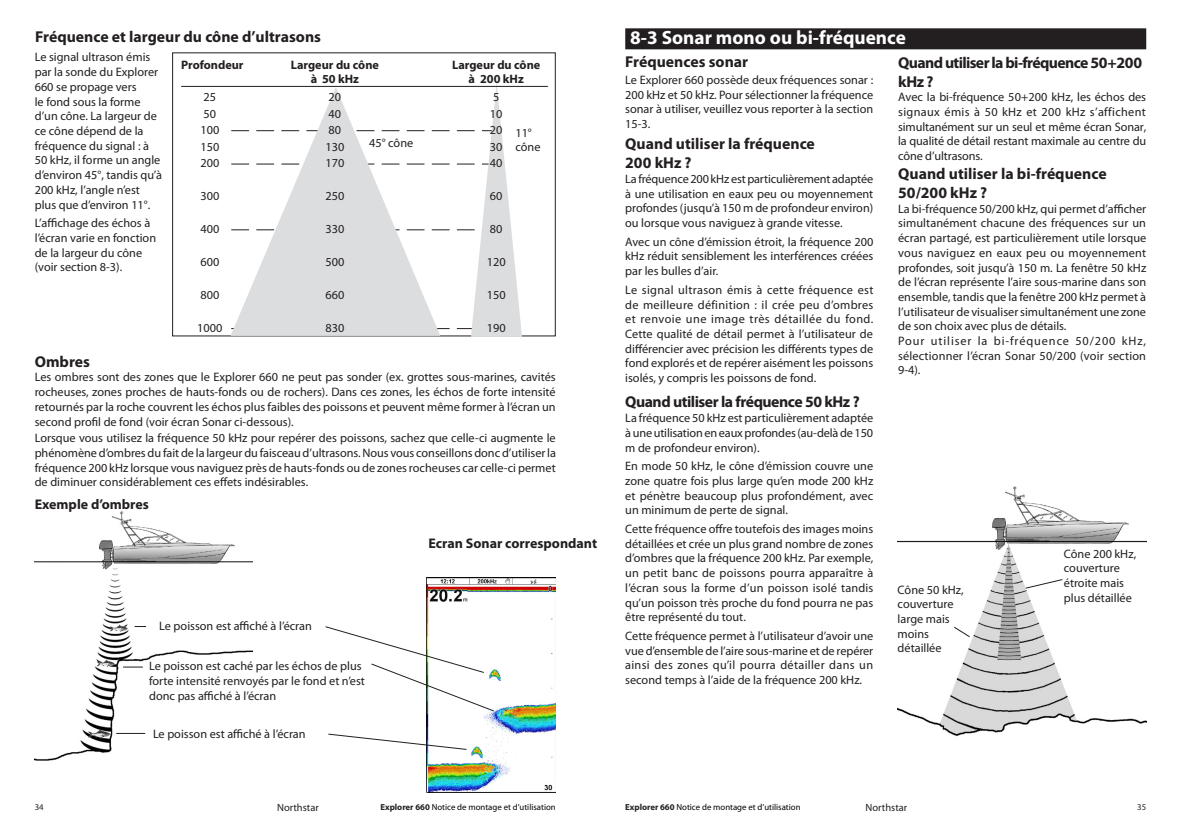
<style>
.page{position:relative;width:1181px;height:834px;background:#fff}
.page>*{position:absolute;margin:0;border:0;box-sizing:border-box;transform-origin:0 0}
.t1{font:700 19.25px "Myriad Pro";color:#fff}
.t2{font:700 15.75px/18.9px "Myriad Pro";color:#231f20}
.t3{font:700 15.75px/18.9px "Myriad Pro";letter-spacing:-.04em;color:#231f20}
.t4{font:700 15.75px "Myriad Pro";letter-spacing:-.03em;color:#231f20}
.t5{font:700 14px "Myriad Pro";color:#231f20}
.t6{font:12.25px/14.7px "Myriad Pro";color:#231f20;text-align:justify}
.t7{font:700 12.25px "Myriad Pro";color:#231f20}
.t8{font:10.5px "Futura BT";color:#231f20}
.t9{font:8.75px "Myriad Pro";color:#000}
.t10{font:8.75px "Myriad Pro";color:#231f20}
.s1{font-weight:700;color:#231f20}
</style>
<div class="page">
<div style="left:625px;top:28px;width:521px;height:21px;background:#231f20"></div>
<img style="left:897px;top:486px;width:249px;height:250px">
<svg style="left:1024px;top:578px;width:39px;height:11px"></svg>
<svg style="left:953px;top:625px;width:17px;height:13px"></svg>
<img style="left:426px;top:577px;width:129px;height:215px">
<svg style="left:231px;top:84px;width:291px;height:253px"></svg>
<svg style="left:230px;top:87px;width:210px;height:249px;fill:#dcdddf"></svg>
<hr style="left:181px;top:86px;width:367px;height:1px;background:#231f20">
<img style="left:35px;top:511px;width:217px;height:250px">
<svg style="left:123px;top:666px;width:20px;height:1px"></svg>
<svg style="left:116px;top:732px;width:29px;height:1px"></svg>
<svg style="left:325px;top:626px;width:169px;height:85px"></svg>
<svg style="left:328px;top:733px;width:139px;height:16px"></svg>
<p class="t2" style="left:35px;top:27px;width:287px">Fréquence et largeur du cône d’ultrasons</p>
<p class="t7" style="left:181px;top:58px;width:64px">Profondeur</p>
<p class="t7" style="left:291px;top:58px;width:90px">Largeur du cône</p>
<p class="t7" style="left:452px;top:58px;width:90px">Largeur du cône</p>
<p class="t7" style="left:311px;top:72px;width:50px">à 50 kHz</p>
<p class="t7" style="left:468px;top:72px;width:57px">à 200 kHz</p>
<p class="t6" style="left:204px;top:90px;width:14px">25</p>
<p class="t6" style="left:328px;top:90px;width:14px">20</p>
<p class="t6" style="left:493px;top:90px;width:8px">5</p>
<p class="t6" style="left:204px;top:107px;width:14px">50</p>
<p class="t6" style="left:328px;top:107px;width:14px">40</p>
<p class="t6" style="left:490px;top:107px;width:14px">10</p>
<p class="t6" style="left:200px;top:123px;width:20px">100</p>
<p class="t6" style="left:328px;top:123px;width:14px">80</p>
<p class="t6" style="left:490px;top:123px;width:14px">20</p>
<p class="t6" style="left:200px;top:140px;width:20px">150</p>
<p class="t6" style="left:325px;top:140px;width:20px">130</p>
<p class="t6" style="left:490px;top:140px;width:14px">30</p>
<p class="t6" style="left:200px;top:156px;width:20px">200</p>
<p class="t6" style="left:325px;top:156px;width:20px">170</p>
<p class="t6" style="left:490px;top:156px;width:14px">40</p>
<p class="t6" style="left:200px;top:189px;width:20px">300</p>
<p class="t6" style="left:325px;top:189px;width:20px">250</p>
<p class="t6" style="left:490px;top:189px;width:14px">60</p>
<p class="t6" style="left:200px;top:222px;width:20px">400</p>
<p class="t6" style="left:325px;top:222px;width:20px">330</p>
<p class="t6" style="left:490px;top:222px;width:14px">80</p>
<p class="t6" style="left:200px;top:255px;width:20px">600</p>
<p class="t6" style="left:325px;top:255px;width:20px">500</p>
<p class="t6" style="left:487px;top:255px;width:20px">120</p>
<p class="t6" style="left:200px;top:288px;width:20px">800</p>
<p class="t6" style="left:325px;top:288px;width:20px">660</p>
<p class="t6" style="left:487px;top:288px;width:20px">150</p>
<p class="t6" style="left:197px;top:320px;width:27px">1000</p>
<p class="t6" style="left:325px;top:320px;width:20px">830</p>
<p class="t6" style="left:487px;top:320px;width:20px">190</p>
<p class="t6" style="left:35px;top:50px;width:129px;text-align:left">Le signal ultrason émis par la sonde du Explorer<br>660 se propage vers<br>le fond sous la forme d’un cône. La largeur de ce cône dépend de la fréquence du signal : à<br>50 kHz, il forme un angle d’environ 45°, tandis qu’à<br>200 kHz, l’angle n’est plus que d’environ 11°.</p>
<p class="t6" style="left:35px;top:216px;width:123px;text-align:left">L’affichage des échos à l’écran varie en fonction de la largeur du cône (voir section 8-3).</p>
<p class="t6" style="left:369px;top:136px;width:46px">45° cône</p>
<p class="t6" style="left:515px;top:125px;width:27px">11° cône</p>
<p class="t2" style="left:35px;top:352px;width:57px">Ombres</p>
<p class="t6" style="left:35px;top:370px;width:522px">Les ombres sont des zones que le Explorer 660 ne peut pas sonder (ex. grottes sous-marines, cavités rocheuses, zones proches de hauts-fonds ou de rochers). Dans ces zones, les échos de forte intensité retournés par la roche couvrent les échos plus faibles des poissons et peuvent même former à l’écran un second profil de fond (voir écran Sonar ci-dessous).</p>
<p class="t6" style="left:35px;top:431px;width:523px">Lorsque vous utilisez la fréquence 50 kHz pour repérer des poissons, sachez que celle-ci augmente le phénomène d’ombres du fait de la largeur du faisceau d’ultrasons. Nous vous conseillons donc d’utiliser la fréquence 200 kHz lorsque vous naviguez près de hauts-fonds ou de zones rocheuses car celle-ci permet de diminuer considérablement ces effets indésirables.</p>
<p class="t5" style="left:35px;top:496px;width:116px">Exemple d’ombres</p>
<p class="t6" style="left:159px;top:618px;width:154px">Le poisson est affiché à l’écran</p>
<p class="t6" style="left:149px;top:659px;width:217px;text-align:left">Le poisson est caché par les échos de plus forte intensité renvoyés par le fond et n’est donc pas affiché à l’écran</p>
<p class="t6" style="left:153px;top:726px;width:154px">Le poisson est affiché à l’écran</p>
<p class="t5" style="left:428px;top:535px;width:170px">Ecran Sonar correspondant</p>
<h1 class="t1" style="left:630px;top:27px;width:277px">8-3 Sonar mono ou bi-fréquence</h1>
<p class="t3" style="left:898px;top:53px;width:245px">Quand utiliser la bi-fréquence 50+200 kHz ?</p>
<p class="t6" style="left:898px;top:90px;width:250px">Avec la bi-fréquence 50+200 kHz, les échos des signaux émis à 50 kHz et 200 kHz s’affichent simultanément sur un seul et même écran Sonar, la qualité de détail restant maximale au centre du cône d’ultrasons.</p>
<p class="t2" style="left:898px;top:164px;width:210px">Quand utiliser la bi-fréquence<br>50/200 kHz ?</p>
<p class="t6" style="left:898px;top:201px;width:249px;text-align:left">La bi-fréquence 50/200 kHz, qui permet d’afficher simultanément chacune des fréquences sur un écran partagé, est particulièrement utile lorsque vous naviguez en eaux peu ou moyennement profondes, soit jusqu’à 150 m. La fenêtre 50 kHz de l’écran représente l’aire sous-marine dans son ensemble, tandis que la fenêtre 200 kHz permet à l’utilisateur de visualiser simultanément une zone de son choix avec plus de détails.<br>Pour utiliser la bi-fréquence 50/200 kHz, sélectionner l’écran Sonar 50/200 (voir section 9-4).</p>
<p class="t2" style="left:625px;top:52px;width:124px">Fréquences sonar</p>
<p class="t6" style="left:625px;top:73px;width:250px">Le Explorer 660 possède deux fréquences sonar :<br>200 kHz et 50 kHz. Pour sélectionner la fréquence sonar à utiliser, veuillez vous reporter à la section 15-3.</p>
<p class="t2" style="left:625px;top:135px;width:191px">Quand utiliser la fréquence<br>200 kHz ?</p>
<p class="t6" style="left:625px;top:172px;width:249px">La fréquence 200 kHz est particulièrement adaptée à une utilisation en eaux peu ou moyennement profondes (jusqu’à 150 m de profondeur environ) ou lorsque vous naviguez à grande vitesse.</p>
<p class="t6" style="left:625px;top:234px;width:250px">Avec un cône d’émission étroit, la fréquence 200 kHz réduit sensiblement les interférences créées par les bulles d’air.</p>
<p class="t6" style="left:625px;top:282px;width:250px">Le signal ultrason émis à cette fréquence est de meilleure définition : il crée peu d’ombres et renvoie une image très détaillée du fond.<br>Cette qualité de détail permet à l’utilisateur de différencier avec précision les différents types de fond explorés et de repérer aisément les poissons isolés, y compris les poissons de fond.</p>
<p class="t4" style="left:625px;top:393px;width:236px">Quand utiliser la fréquence 50 kHz ?</p>
<p class="t6" style="left:625px;top:411px;width:249px">La fréquence 50 kHz est particulièrement adaptée à une utilisation en eaux profondes (au-delà de 150 m de profondeur environ).</p>
<p class="t6" style="left:625px;top:459px;width:249px">En mode 50 kHz, le cône d’émission couvre une zone quatre fois plus large qu’en mode 200 kHz et pénètre beaucoup plus profondément, avec un minimum de perte de signal.</p>
<p class="t6" style="left:625px;top:521px;width:250px">Cette fréquence offre toutefois des images moins détaillées et crée un plus grand nombre de zones d’ombres que la fréquence 200 kHz. Par exemple, un petit banc de poissons pourra apparaître à l’écran sous la forme d’un poisson isolé tandis qu’un poisson très proche du fond pourra ne pas être représenté du tout.</p>
<p class="t6" style="left:625px;top:628px;width:250px">Cette fréquence permet à l’utilisateur d’avoir une vue d’ensemble de l’aire sous-marine et de repérer ainsi des zones qu’il pourra détailler dans un second temps à l’aide de la fréquence 200 kHz.</p>
<p class="t6" style="left:1063px;top:546px;width:74px;text-align:left">Cône 200 kHz, couverture étroite mais plus détaillée</p>
<p class="t6" style="left:897px;top:582px;width:68px;text-align:left">Cône 50 kHz, couverture large mais moins détaillée</p>
<p class="t10" style="left:35px;top:801px;width:10px">34</p>
<p class="t8" style="left:277px;top:801px;width:43px">Northstar</p>
<p class="t9" style="left:380px;top:801px;width:177px"><span class="s1">Explorer 660</span> Notice de montage et d’utilisation</p>
<p class="t9" style="left:625px;top:801px;width:177px"><span class="s1">Explorer 660</span> Notice de montage et d’utilisation</p>
<p class="t8" style="left:865px;top:801px;width:43px">Northstar</p>
<p class="t10" style="left:1137px;top:801px;width:10px">35</p>
</div>
